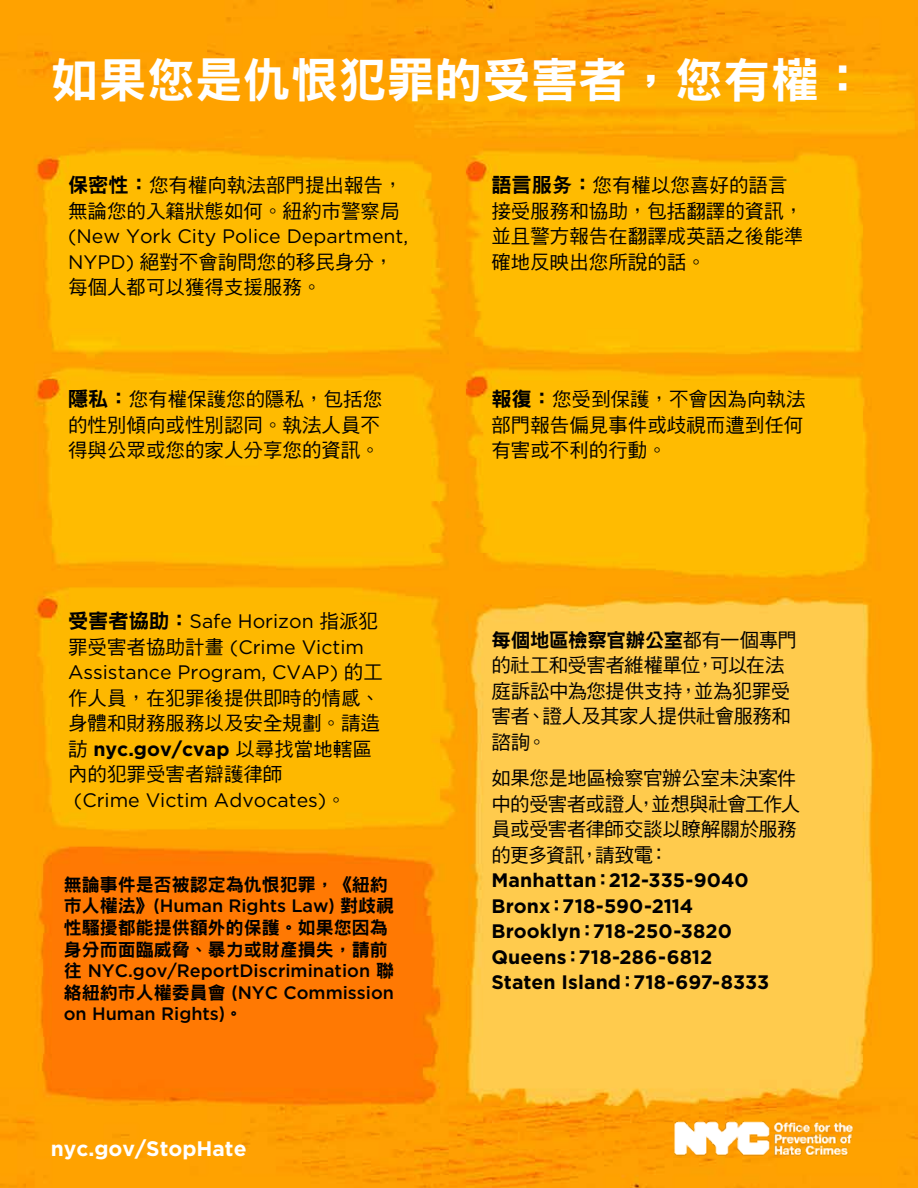
<style>
.page{position:relative;width:918px;height:1188px;background:#fff}
.page>*{position:absolute;margin:0;border:0;box-sizing:border-box;transform-origin:0 0}
.t1{font:48px "DF Hei Std W9";color:#fff}
.t2{font:700 21px "Gotham";color:#fff}
.t3{font:19.5px/25.5px "DF Hei Std W5";color:#000}
.t4{font:700 19.5px/25.5px "Gotham";color:#000}
.t5{font:19.5px/25.5px "Gotham";color:#000}
.t6{font:19.5px/25.5px "DF Hei Std W5";letter-spacing:-.025em;color:#000}
.t7{font:19.5px/25.5px "DF Hei Std W5";letter-spacing:-.02em;color:#000}
.t8{font:19.5px "DF Hei Std W9";letter-spacing:-.015em;color:#000}
.t9{font:500 18px/21.6px "Gotham";color:#000;text-align:justify}
.t10{font:18px/21.6px "DF Hei Std W9";color:#000}
.s1{font-family:"DF Hei Std W9";font-size:20.25px}
.s2{font-family:"Gotham"}
.s3{font-family:"DF Hei Std W5"}
.s4{font-family:"DF Hei Std W5";font-weight:400}
.s5{font-family:"DF Hei Std W9";font-weight:400}
.s6{font-family:"DFP Hei W9";font-size:20.25px}
</style>
<div class="page">
<img style="left:0;top:0;width:918px;height:1188px">
<img style="left:667px;top:1115px;width:192px;height:46px">
<h1 class="t1" style="left:51px;top:54px;width:818px">如果您是仇恨犯罪的受害者，您有權：</h1>
<p class="t3" style="left:68px;top:172px;width:336px"><span class="s1">保密性：</span>您有權向執法部門提出報告，無論您的入籍狀態如何。紐約市警察局</p>
<p class="t5" style="left:68px;top:223px;width:342px">(New York City Police Department,</p>
<p class="t3" style="left:68px;top:249px;width:327px"><span class="s2">NYPD)</span> 絕對不會詢問您的移民身分，每個人都可以獲得支援服務。</p>
<p class="t3" style="left:68px;top:386px;width:316px;text-align:justify"><span class="s1">隱私：</span>您有權保護您的隱私，包括您的性別傾向或性別認同。執法人員不得與公眾或您的家人分享您的資訊。</p>
<p class="t5" style="left:68px;top:608px;width:316px"><span class="s1">受害者協助：</span>Safe Horizon <span class="s3">指派犯罪受害者協助計畫</span> (Crime Victim<br>Assistance Program, CVAP) <span class="s3">的工</span></p>
<p class="t3" style="left:68px;top:685px;width:313px">作人員，在犯罪後提供即時的情感、身體和財務服務以及安全規劃。請造</p>
<p class="t4" style="left:68px;top:736px;width:305px"><span class="s4">訪</span> nyc.gov/cvap <span class="s4">以尋找當地轄區</span></p>
<p class="t3" style="left:68px;top:761px;width:216px">內的犯罪受害者辯護律師</p>
<p class="t5" style="left:74px;top:787px;width:274px">(Crime Victim Advocates)<span class="s3">。</span></p>
<p class="t10" style="left:64px;top:873px;width:326px">無論事件是否被認定為仇恨犯罪，《紐約</p>
<p class="t9" style="left:64px;top:895px;width:332px"><span class="s5">市人權法》(</span>Human Rights Law<span class="s5">) 對歧視</span></p>
<p class="t10" style="left:64px;top:916px;width:326px">性騷擾都能提供額外的保護。如果您因為身分而面臨威脅、暴力或財產損失，請前</p>
<p class="t9" style="left:64px;top:960px;width:332px"><span class="s5">往</span> NYC.gov/ReportDiscrimination <span class="s5">聯絡紐約市人權委員會 (</span>NYC Commission on Human Rights<span class="s5">)。</span></p>
<p class="t2" style="left:51px;top:1134px;width:197px">nyc.gov/StopHate</p>
<p class="t3" style="left:491px;top:172px;width:314px"><span class="s1">語言服</span><span class="s6">务</span><span class="s1">：</span>您有權以您喜好的語言接受服務和協助，包括翻譯的資訊，並且警方報告在翻譯成英語之後能準確地反映出您所說的話。</p>
<p class="t3" style="left:491px;top:386px;width:316px;text-align:justify"><span class="s1">報復：</span>您受到保護，不會因為向執法部門報告偏見事件或歧視而遭到任何有害或不利的行動。</p>
<p class="t8" style="left:491px;top:629px;width:307px">每個地區檢察官辦公室<span class="s3">都有一個專門</span></p>
<p class="t7" style="left:491px;top:652px;width:301px">的社工和受害者維權單位，可以在法庭訴訟中為您提供支持，並為犯罪受害者、證人及其家人提供社會服務和諮詢。</p>
<p class="t6" style="left:491px;top:765px;width:310px">如果您是地區檢察官辦公室未決案件中的受害者或證人，並想與社會工作人員或受害者律師交談以瞭解關於服務的更多資訊，請致電：</p>
<p class="t4" style="left:491px;top:867px;width:279px">Manhattan<span class="s5">：</span>212-335-9040<br>Bronx<span class="s5">：</span>718-590-2114<br>Brooklyn<span class="s5">：</span>718-250-3820<br>Queens<span class="s5">：</span>718-286-6812<br>Staten Island<span class="s5">：</span>718-697-8333</p>
</div>
